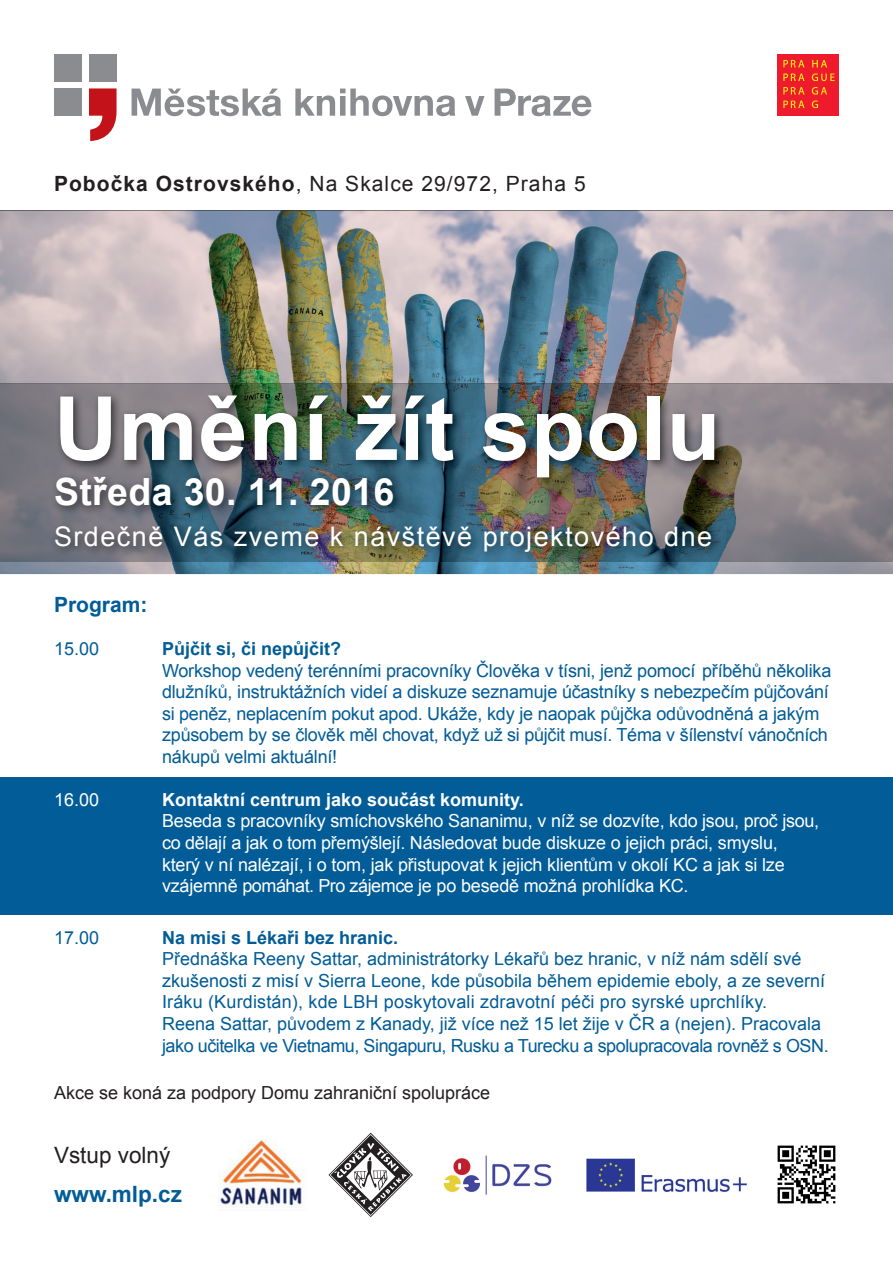
<style>
.page{position:relative;width:893px;height:1263px;background:#fff}
.page>*{position:absolute;margin:0;border:0;box-sizing:border-box;transform-origin:0 0}
.t1{font:700 88.5px "Arial";letter-spacing:.01em;color:#fff}
.t2{font:700 37.5px "Arial";letter-spacing:.01em;color:#fff}
.t3{font:27px "Arial";letter-spacing:.055em;color:#fff}
.t4{font:22.5px "Arial";color:#231f20}
.t5{font:700 22.5px "Arial";color:#015c97}
.t6{font:21px "Arial";letter-spacing:.05em;color:#231f20}
.t7{font:700 21px "Arial";color:#015c97}
.t8{font:18px/21.6px "Arial";letter-spacing:-.01em;color:#015c97}
.t9{font:18px/21.6px "Arial";letter-spacing:-.01em;color:#fff}
.t10{font:700 18px "Arial";color:#015c97}
.t11{font:18px "Arial";color:#231f20}
.t12{font:700 18px "Arial";color:#fff}
.s1{font-weight:700}
</style>
<div class="page">
<img style="left:0;top:210px;width:893px;height:364px">
<div style="left:0;top:777px;width:893px;height:137px;background:#015c97"></div>
<svg style="left:89px;top:88px;width:28px;height:53px"></svg>
<div style="left:89px;top:54px;width:28px;height:27px;background:#8a8c8f"></div>
<div style="left:54px;top:54px;width:28px;height:27px;background:#8a8c8f"></div>
<div style="left:54px;top:88px;width:28px;height:28px;background:#8a8c8f"></div>
<svg style="left:295px;top:89px;width:160px;height:27px"></svg>
<svg style="left:465px;top:96px;width:19px;height:20px"></svg>
<svg style="left:495px;top:89px;width:96px;height:27px"></svg>
<svg style="left:132px;top:89px;width:149px;height:27px"></svg>
<div style="left:777px;top:54px;width:30px;height:62px;background:#ee1b2c"></div>
<div style="left:809px;top:54px;width:30px;height:62px;background:#ee1b2c"></div>
<svg style="left:783px;top:60px;width:21px;height:21px"></svg>
<svg style="left:812px;top:60px;width:23px;height:21px"></svg>
<svg style="left:783px;top:87px;width:21px;height:8px"></svg>
<svg style="left:783px;top:101px;width:21px;height:7px"></svg>
<svg style="left:812px;top:87px;width:15px;height:21px"></svg>
<img style="left:777px;top:1145px;width:59px;height:59px">
<img style="left:0;top:383px;width:840px;height:45px">
<img style="left:840px;top:383px;width:53px;height:178px">
<img style="left:0;top:428px;width:51px;height:133px">
<img style="left:726px;top:428px;width:115px;height:133px">
<img style="left:51px;top:390px;width:675px;height:172px">
<img style="left:586px;top:1158px;width:161px;height:35px">
<img style="left:443px;top:1155px;width:109px;height:40px">
<img style="left:219px;top:1139px;width:83px;height:69px">
<svg style="left:328px;top:1133px;width:85px;height:84px"></svg>
<p class="t6" style="left:54px;top:170px;width:533px"><span class="s1">Pobočka Ostrovského</span>, Na Skalce 29/972, Praha 5</p>
<h1 class="t1" style="left:54px;top:370px;width:668px">Umění žít spolu</h1>
<h2 class="t2" style="left:54px;top:467px;width:342px">Středa 30. 11. 2016</h2>
<h3 class="t3" style="left:54px;top:519px;width:660px">Srdečně Vás zveme k návštěvě projektového dne</h3>
<p class="t7" style="left:54px;top:591px;width:95px">Program:</p>
<p class="t8" style="left:54px;top:638px;width:47px">15.00</p>
<p class="t10" style="left:162px;top:636px;width:181px">Půjčit si, či nepůjčit?</p>
<p class="t8" style="left:162px;top:659px;width:671px">Workshop vedený terénními pracovníky Člověka v tísni, jenž pomocí příběhů několika dlužníků, instruktážních videí a diskuze seznamuje účastníky s nebezpečím půjčování si peněz, neplacením pokut apod. Ukáže, kdy je naopak půjčka odůvodněná a jakým způsobem by se člověk měl chovat, když už si půjčit musí. Téma v šílenství vánočních nákupů velmi aktuální!</p>
<p class="t9" style="left:54px;top:789px;width:47px">16.00</p>
<p class="t12" style="left:162px;top:787px;width:363px">Kontaktní centrum jako součást komunity.</p>
<p class="t9" style="left:162px;top:810px;width:659px">Beseda s pracovníky smíchovského Sananimu, v níž se dozvíte, kdo jsou, proč jsou, co dělají a jak o tom přemýšlejí. Následovat bude diskuze o jejich práci, smyslu, který v ní nalézají, i o tom, jak přistupovat k jejich klientům v okolí KC a jak si lze vzájemně pomáhat. Pro zájemce je po besedě možná prohlídka KC.</p>
<p class="t8" style="left:54px;top:927px;width:47px">17.00</p>
<p class="t10" style="left:162px;top:925px;width:238px">Na misi s Lékaři bez hranic.</p>
<p class="t8" style="left:162px;top:948px;width:668px">Přednáška Reeny Sattar, administrátorky Lékařů bez hranic, v níž nám sdělí své zkušenosti z misí v Sierra Leone, kde působila během epidemie eboly, a ze severní Iráku (Kurdistán), kde LBH poskytovali zdravotní péči pro syrské uprchlíky.<br>Reena Sattar, původem z Kanady, již více než 15 let žije v ČR a (nejen). Pracovala jako učitelka ve Vietnamu, Singapuru, Rusku a Turecku a spolupracovala rovněž s OSN.</p>
<p class="t11" style="left:54px;top:1080px;width:438px">Akce se koná za podpory Domu zahraniční spolupráce</p>
<p class="t4" style="left:54px;top:1140px;width:118px">Vstup volný</p>
<p class="t5" style="left:54px;top:1179px;width:129px">www.mlp.cz</p>
</div>
